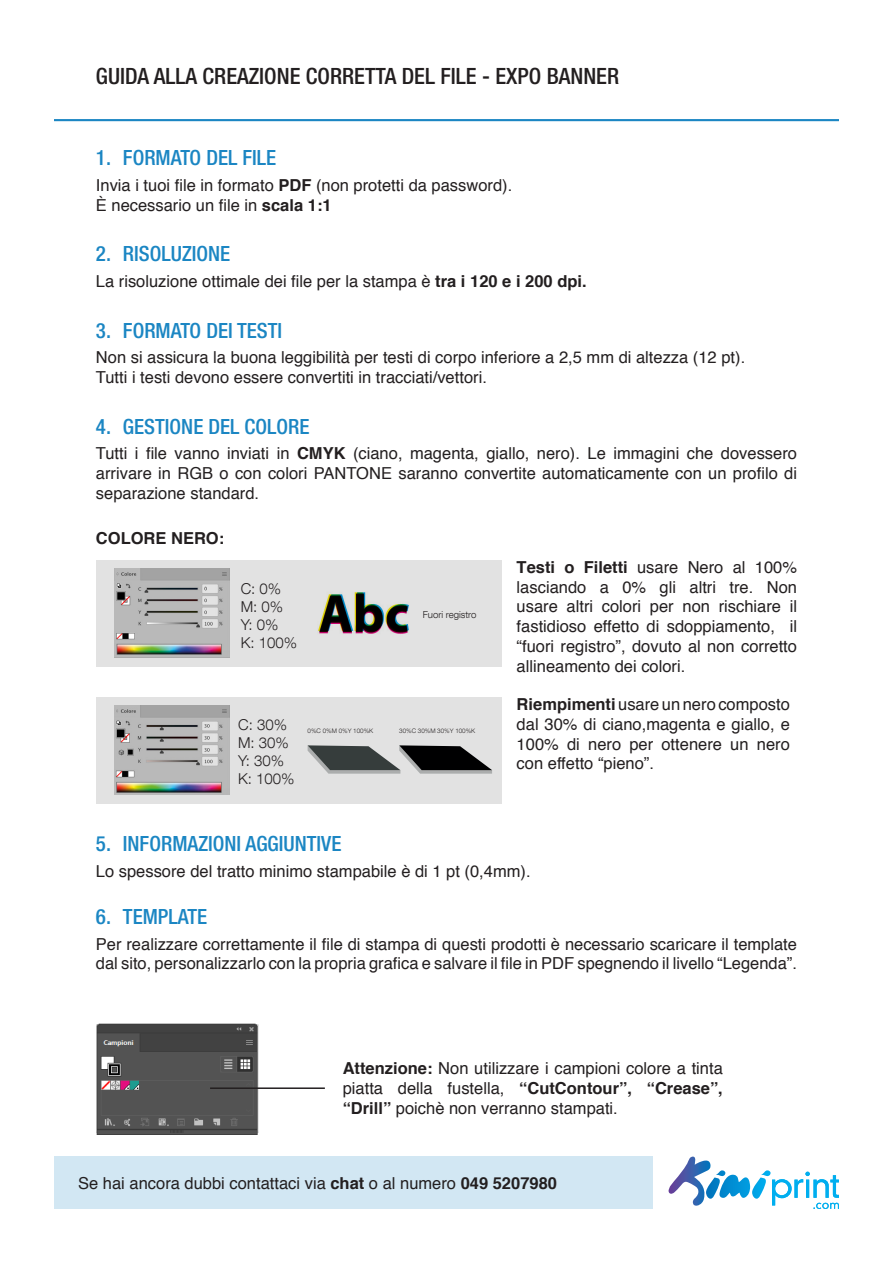
<style>
.page{position:relative;width:893px;height:1263px;background:#fff}
.page>*{position:absolute;margin:0;border:0;box-sizing:border-box;transform-origin:0 0}
.t1{font:500 condensed 22.5px "Helvetica Neue";color:#231f20}
.t2{font:500 condensed 21px "Helvetica Neue";color:#1b86c3}
.t3{font:16.5px/19.8px "Helvetica";color:#231f20;text-align:justify}
.t4{font:700 16.5px "Helvetica";color:#231f20}
.t5{font:300 15px "Helvetica Neue";color:#231f20}
.t6{font:300 9.6px "Helvetica Neue";color:#231f20}
.t7{font:300 6.3px "Helvetica Neue";color:#231f20}
.s1{font-weight:700}
</style>
<div class="page">
<hr style="left:54px;top:119px;width:785px;height:2px;background:#1b86c3">
<div style="left:54px;top:1156px;width:598px;height:53px;background:#d2e7f3"></div>
<svg style="left:668px;top:1156px;width:171px;height:53px"></svg>
<div style="left:96px;top:560px;width:406px;height:106px;background:#e2e2e2"></div>
<img style="left:318px;top:592px;width:91px;height:42px">
<img style="left:114px;top:568px;width:116px;height:89px">
<div style="left:96px;top:697px;width:406px;height:107px;background:#e2e2e2"></div>
<img style="left:114px;top:706px;width:115px;height:89px">
<svg style="left:308px;top:745px;width:184px;height:29px"></svg>
<img style="left:96px;top:1024px;width:163px;height:111px">
<hr style="left:210px;top:1087px;width:115px;height:2px;background:#231f20">
<p class="t1" style="left:96px;top:63px;width:525px">GUIDA ALLA CREAZIONE CORRETTA DEL FILE - EXPO BANNER</p>
<p class="t2" style="left:96px;top:145px;width:182px">1. FORMATO DEL FILE</p>
<p class="t3" style="left:96px;top:176px;width:418px">Invia i tuoi file in formato <span class="s1">PDF</span> (non protetti da password).</p>
<p class="t3" style="left:96px;top:195px;width:237px">È necessario un file in <span class="s1">scala 1:1</span></p>
<p class="t2" style="left:96px;top:241px;width:136px">2. RISOLUZIONE</p>
<p class="t3" style="left:96px;top:271px;width:492px">La risoluzione ottimale dei file per la stampa è <span class="s1">tra i 120 e i 200 dpi.</span></p>
<p class="t2" style="left:96px;top:318px;width:188px">3. FORMATO DEI TESTI</p>
<p class="t3" style="left:96px;top:348px;width:651px">Non si assicura la buona leggibilità per testi di corpo inferiore a 2,5 mm di altezza (12 pt).</p>
<p class="t3" style="left:96px;top:368px;width:392px">Tutti i testi devono essere convertiti in tracciati/vettori.</p>
<p class="t2" style="left:96px;top:414px;width:215px">4. GESTIONE DEL COLORE</p>
<p class="t3" style="left:96px;top:444px;width:703px">Tutti i file vanno inviati in <span class="s1">CMYK</span> (ciano, magenta, giallo, nero). Le immagini che dovessero arrivare in RGB o con colori PANTONE saranno convertite automaticamente con un profilo di separazione standard.</p>
<p class="t4" style="left:96px;top:528px;width:130px">COLORE NERO:</p>
<p class="t5" style="left:241px;top:577px;width:42px">C: 0%</p>
<p class="t5" style="left:241px;top:595px;width:44px">M: 0%</p>
<p class="t5" style="left:241px;top:613px;width:39px">Y: 0%</p>
<p class="t5" style="left:241px;top:631px;width:58px">K: 100%</p>
<p class="t6" style="left:423px;top:607px;width:55px">Fuori registro</p>
<p class="t5" style="left:238px;top:713px;width:50px">C: 30%</p>
<p class="t5" style="left:238px;top:731px;width:52px">M: 30%</p>
<p class="t5" style="left:238px;top:749px;width:48px">Y: 30%</p>
<p class="t5" style="left:238px;top:767px;width:58px">K: 100%</p>
<p class="t7" style="left:308px;top:726px;width:67px">0%C 0%M 0%Y 100%K</p>
<p class="t7" style="left:399px;top:726px;width:78px">30%C 30%M 30%Y 100%K</p>
<p class="t3" style="left:517px;top:558px;width:282px"><span class="s1">Testi o Filetti</span> usare Nero al 100% lasciando a 0% gli altri tre. Non usare altri colori per non rischiare il fastidioso effetto di sdoppiamento, il “fuori registro”, dovuto al non corretto allineamento dei colori.</p>
<p class="t3" style="left:517px;top:695px;width:275px"><span class="s1">Riempimenti</span> usare un nero composto dal 30% di ciano,magenta e giallo, e 100% di nero per ottenere un nero con effetto “pieno”.</p>
<p class="t2" style="left:96px;top:831px;width:247px">5. INFORMAZIONI AGGIUNTIVE</p>
<p class="t3" style="left:96px;top:862px;width:436px">Lo spessore del tratto minimo stampabile è di 1 pt (0,4mm).</p>
<p class="t2" style="left:96px;top:904px;width:113px">6. TEMPLATE</p>
<p class="t3" style="left:96px;top:934px;width:703px">Per realizzare correttamente il file di stampa di questi prodotti è necessario scaricare il template dal sito, personalizzarlo con la propria grafica e salvare il file in PDF spegnendo il livello “Legenda”.</p>
<p class="t3" style="left:343px;top:1059px;width:382px"><span class="s1">Attenzione:</span> Non utilizzare i campioni colore a tinta piatta della fustella, <span class="s1">“CutContour”, “Crease”, “Drill”</span> poichè non verranno stampati.</p>
<p class="t3" style="left:78px;top:1174px;width:480px">Se hai ancora dubbi contattaci via <span class="s1">chat</span> o al numero <span class="s1">049 5207980</span></p>
</div>
